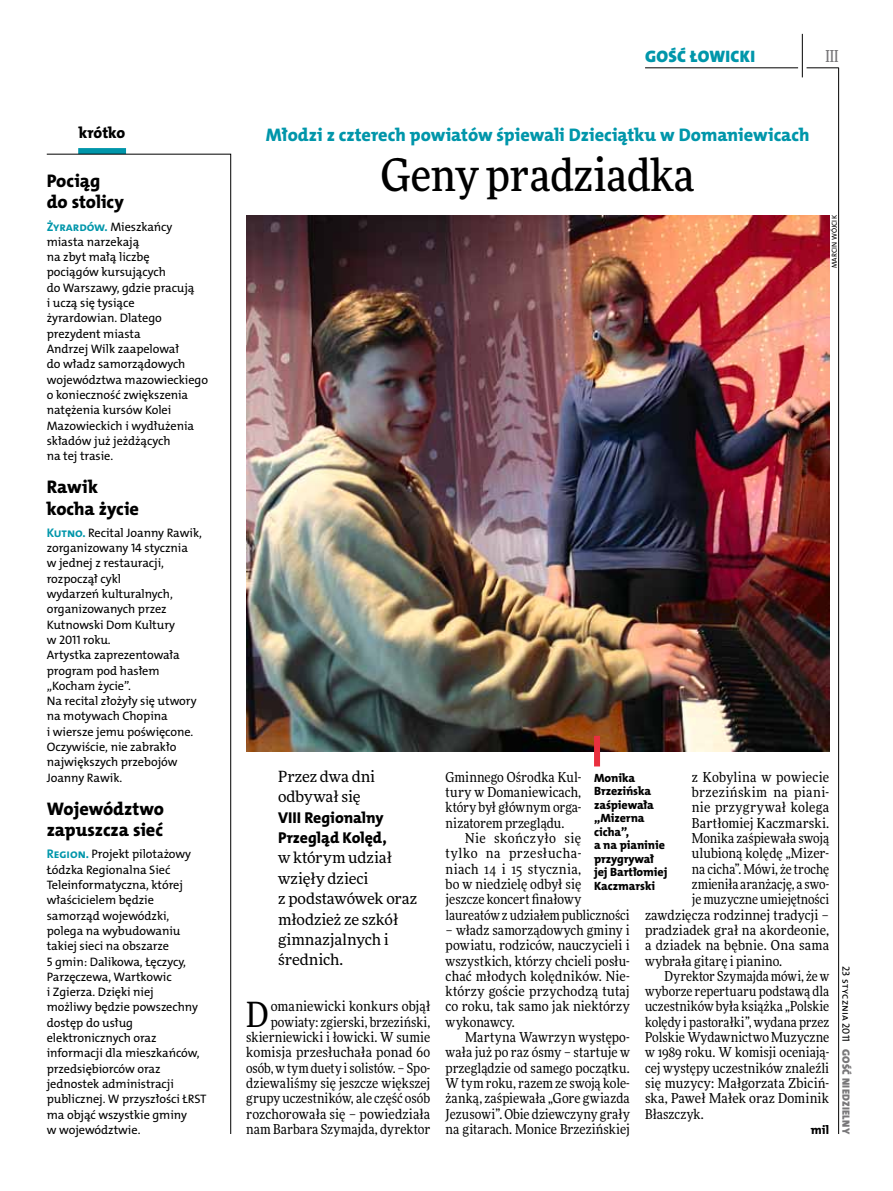
<style>
.page{position:relative;width:893px;height:1191px;background:#fff}
.page>*{position:absolute;margin:0;border:0;box-sizing:border-box;transform-origin:0 0}
.t1{font:500 45px "Freeday Narrow";color:#000}
.t2{font:34.8px "Freeday Narrow News";color:#000}
.t3{font:18.3px "The Mix HP8 Ex Bld";letter-spacing:-.005em;color:#0096aa}
.t4{font:18.3px/21.6px "The Mix HP8 Ex Bld";letter-spacing:-.005em;color:#000}
.t5{font:16.65px "The Mix HP9 Blk";letter-spacing:.02em;color:#0096aa}
.t6{font:500 16.5px "Freeday Narrow";color:#787779;scale:.9 1}
.t7{font:15.75px/20.4px "The Mix HP8 Ex Bld";color:#000}
.t8{font:15.45px/20.4px "Freeday News";letter-spacing:-.005em;color:#000}
.t9{font:13.65px/15.3px "Freeday Narrow News";letter-spacing:.005em;color:#000;text-align:justify}
.t10{font:13.65px "Freeday Narrow News";letter-spacing:.03em;color:#000}
.t11{font:12.3px/15.3px "The Mix HP5 Plain";letter-spacing:-.005em;color:#000}
.t12{font:12.3px "The Mix HP8 Ex Bld";color:#000}
.t13{font:12px/13.5px "The Mix HP8 Ex Bld";letter-spacing:-.005em;color:#000}
.t14{font:10.5px "The Mix HP9 Blk";letter-spacing:.025em;color:#787779}
.t15{font:10.5px "The Mix HP5 Plain";color:#000}
.t16{font:7.2px "The Mix HP5 Plain";color:#000}
.s1{font-family:"The Mix HP7 Bld";font-size:12.6px;color:#0096aa}
</style>
<div class="page">
<hr style="left:806px;top:68px;width:33px;height:1px;background:#000">
<hr style="left:645px;top:68px;width:153px;height:1px;background:#000">
<hr style="left:838px;top:68px;width:1px;height:1066px;background:#000">
<hr style="left:802px;top:34px;width:1px;height:43px;background:#000">
<div style="left:78px;top:148px;width:48px;height:6px;background:#0096aa"></div>
<svg style="left:46px;top:154px;width:185px;height:980px"></svg>
<img style="left:246px;top:215px;width:583px;height:536px">
<div style="left:594px;top:736px;width:6px;height:30px;background:#e92f3f"></div>
<p class="t7" style="left:79px;top:122px;width:48px">krótko</p>
<h3 class="t4" style="left:47px;top:170px;width:79px">Pociąg do stolicy</h3>
<p class="t11" style="left:47px;top:219px;width:163px"><span class="s1">Żyrardów.</span> Mieszkańcy miasta narzekają<br>na zbyt małą liczbę<br>pociągów kursujących<br>do Warszawy, gdzie pracują<br>i uczą się tysiące żyrardowian. Dlatego prezydent miasta<br>Andrzej Wilk zaapelował<br>do władz samorządowych województwa mazowieckiego o konieczność zwiększenia natężenia kursów Kolei<br>Mazowieckich i wydłużenia składów już jeżdżących<br>na tej trasie.</p>
<h3 class="t4" style="left:47px;top:476px;width:94px">Rawik kocha życie</h3>
<p class="t11" style="left:47px;top:525px;width:157px"><span class="s1">Kutno.</span> Recital Joanny Rawik, zorganizowany 14 stycznia<br>w jednej z restauracji, rozpoczął cykl<br>wydarzeń kulturalnych, organizowanych przez<br>Kutnowski Dom Kultury<br>w 2011 roku.<br>Artystka zaprezentowała program pod hasłem „Kocham życie”.<br>N a recital złożyły się utwory na motywach Chopina<br>i wiersze jemu poświęcone.<br>Oczywiście, nie zabrakło największych przebojów<br>Joanny Rawik.</p>
<h3 class="t4" style="left:47px;top:798px;width:119px">Województwo zapuszcza sieć</h3>
<p class="t11" style="left:47px;top:846px;width:161px"><span class="s1">Region.</span> Projekt pilotażowy<br>Łódzka Regionalna Sieć<br>Teleinformatyczna, której właścicielem będzie samorząd wojewódzki, polega na wybudowaniu takiej sieci na obszarze<br>5 gmin: Dalikowa, Łęczycy,<br>Parzęczewa, Wartkowic<br>i Zgierza. Dzięki niej<br>możliwy będzie powszechny dostęp do usług elektronicznych oraz informacji dla mieszkańców, przedsiębiorców oraz jednostek administracji publicznej. W przyszłości ŁRST ma objąć wszystkie gminy<br>w województwie.</p>
<p class="t5" style="left:645px;top:46px;width:111px">GOŚĆ ŁOWICKI</p>
<p class="t6" style="left:825px;top:46px;width:16px">III</p>
<h3 class="t3" style="left:266px;top:123px;width:545px">Młodzi z czterech powiatów śpiewali Dzieciątku w Domaniewicach</h3>
<h1 class="t1" style="left:381px;top:147px;width:315px">Geny pradziadka</h1>
<p class="t16" style="left:830px;top:268px;width:55px;rotate:-90deg">Marcin Wójcik</p>
<p class="t8" style="left:278px;top:765px;width:99px">Przez dwa dni odbywał się</p>
<p class="t7" style="left:278px;top:807px;width:110px">VIII Regionalny<br>Przegląd Kolęd,</p>
<p class="t8" style="left:278px;top:847px;width:141px">w którym udział wzięły dzieci<br>z podstawówek oraz młodzież ze szkół gimnazjalnych i średnich.</p>
<p class="t9" style="left:246px;top:998px;width:186px;text-align:right">omaniewicki konkurs objął powiaty: zgierski, brzeziński, skierniewicki i łowicki. W sumie komisja przesłuchała ponad 60 osób, w tym duety i solistów. – Spo&shy;dziewaliśmy się jeszcze większej grupy uczestników, ale część osób rozchorowała się – powiedziała nam Barbara Szymajda, dyrektor</p>
<h2 class="t2" style="left:246px;top:993px;width:24px">D</h2>
<p class="t9" style="left:446px;top:769px;width:137px">Gminnego Ośrodka Kul&shy;tury w Domaniewicach, który był głównym orga&shy;nizatorem przeglądu.</p>
<p class="t9" style="left:446px;top:830px;width:186px;text-align:left;text-indent:20px">Nie skończyło się<br>tylko na przesłucha-<br>niach 14 i 15 stycznia,<br>bo w niedzielę odbył się<br>jeszcze koncert finałowy laureatów z udziałem publiczności</p>
<p class="t9" style="left:446px;top:922px;width:186px">– władz samorządowych gminy i powiatu, rodziców, nauczycieli i wszystkich, którzy chcieli posłu&shy;chać młodych kolędników. Nie&shy;którzy goście przychodzą tutaj co roku, tak samo jak niektórzy wykonawcy.</p>
<p class="t9" style="left:446px;top:1029px;width:186px;text-indent:20px">Martyna Wawrzyn występo&shy;wała już po raz ósmy – startuje w przeglądzie od samego początku.<br>W tym roku, razem ze swoją kole&shy;żanką, zaśpiewała „Gore gwiazda Jezusowi”. Obie dziewczyny grały na gitarach. Monice Brzezińskiej</p>
<p class="t9" style="left:692px;top:769px;width:139px">z Kobylina w powiecie</p>
<p class="t10" style="left:692px;top:784px;width:139px">brzezińskim na piani-</p>
<p class="t9" style="left:692px;top:799px;width:139px">nie przygrywał kolega</p>
<p class="t9" style="left:692px;top:815px;width:139px">Bartłomiej Kaczmarski.</p>
<p class="t9" style="left:692px;top:830px;width:139px">Monika zaśpiewała swoją</p>
<p class="t9" style="left:692px;top:845px;width:139px">ulubioną kolędę „Mizer-</p>
<p class="t9" style="left:692px;top:861px;width:139px">na cicha”. Mówi, że trochę</p>
<p class="t9" style="left:692px;top:876px;width:139px">zmieniła aranżację, a swo-</p>
<p class="t9" style="left:692px;top:891px;width:139px">je muzyczne umiejętności</p>
<p class="t9" style="left:645px;top:907px;width:186px">zawdzięcza rodzinnej tradycji –</p>
<p class="t9" style="left:645px;top:922px;width:186px">pradziadek grał na akordeonie,</p>
<p class="t9" style="left:645px;top:937px;width:186px">a dziadek na bębnie. Ona sama</p>
<p class="t9" style="left:645px;top:953px;width:139px">wybrała gitarę i pianino.</p>
<p class="t9" style="left:665px;top:968px;width:166px">Dyrektor Szymajda mówi, że w</p>
<p class="t9" style="left:645px;top:983px;width:186px">wyborze repertuaru podstawą dla</p>
<p class="t9" style="left:645px;top:998px;width:186px">uczestników była książka „Polskie</p>
<p class="t9" style="left:645px;top:1014px;width:186px">kolędy i pastorałki”, wydana przez</p>
<p class="t9" style="left:645px;top:1029px;width:186px">Polskie Wydawnictwo Muzyczne</p>
<p class="t9" style="left:645px;top:1044px;width:186px">w 1989 roku. W komisji oceniają-</p>
<p class="t9" style="left:645px;top:1060px;width:186px">cej występy uczestników znaleźli</p>
<p class="t9" style="left:645px;top:1075px;width:186px">się muzycy: Małgorzata Zbiciń-</p>
<p class="t9" style="left:645px;top:1090px;width:186px">ska, Paweł Małek oraz Dominik</p>
<p class="t9" style="left:645px;top:1106px;width:60px">Błaszczyk.</p>
<p class="t12" style="left:811px;top:1122px;width:20px">mil</p>
<p class="t13" style="left:594px;top:771px;width:75px">Monika<br>Brzezińska zaśpiewała „Mizerna cicha”,<br>a na pianinie przygrywał jej Bartłomiej<br>Kaczmarski</p>
<p class="t15" style="left:853px;top:966px;width:78px;rotate:90deg">23 stycznia 2011</p>
<p class="t14" style="left:853px;top:1049px;width:86px;rotate:90deg">GOŚĆ NIEDZIELNY</p>
</div>
